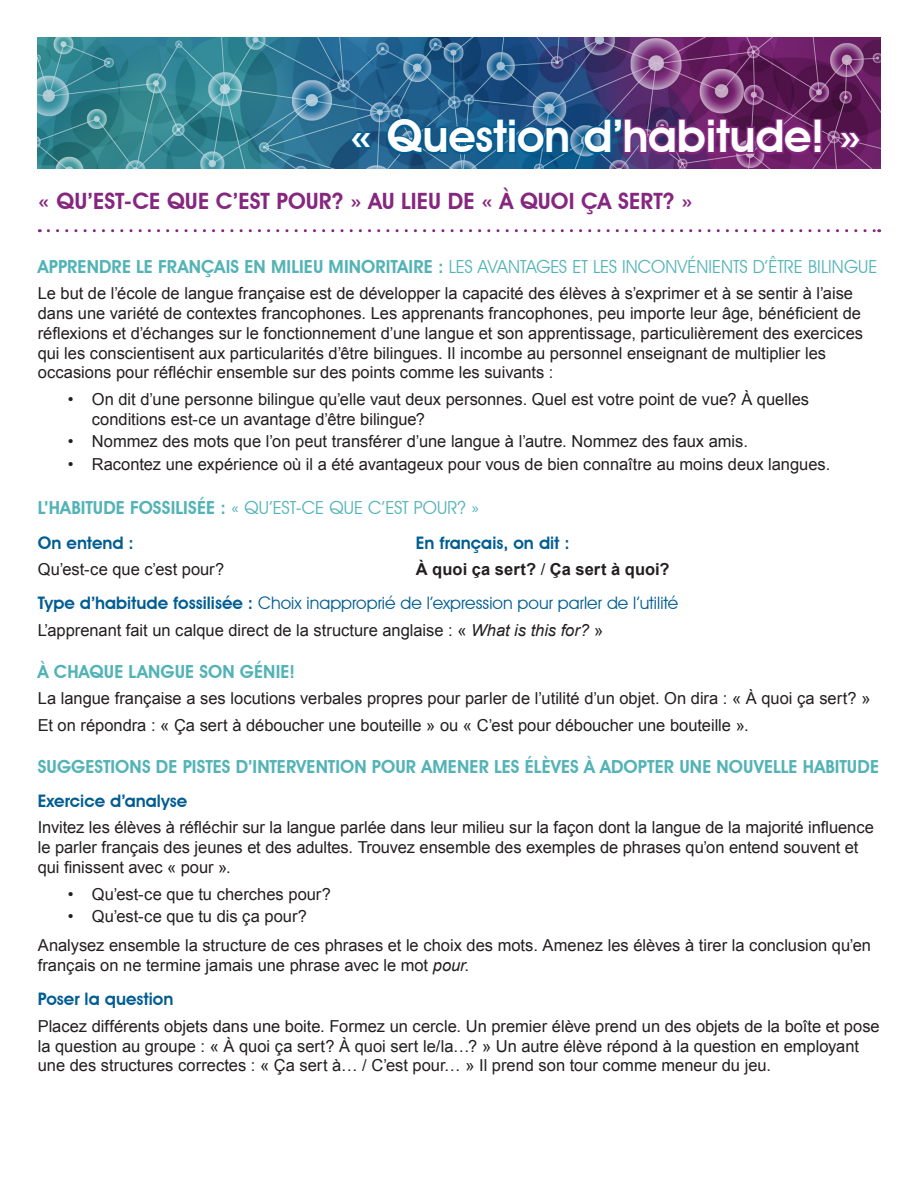
<style>
.page{position:relative;width:918px;height:1188px;background:#fff}
.page>*{position:absolute;margin:0;border:0;box-sizing:border-box;transform-origin:0 0}
.Heading{font:600 45px "Avant Garde IT Cby BT";letter-spacing:-.005em;color:#fff}
.Theme{font:600 22.5px "Avant Garde IT Cby BT";letter-spacing:.005em;color:#86277f}
.t1{font:18px "Avant Garde IT Cby BT";letter-spacing:-.005em;color:#52b3b6}
.t2{font:600 18px "Avant Garde IT Cby BT";letter-spacing:.005em;color:#52b3b6}
.Subtitles{font:17.25px "Avant Garde IT Cby BT";letter-spacing:.005em;color:#005d92}
.Subtitles-2{font:600 17.25px "Avant Garde IT Cby BT";color:#005d92}
.Bodytext{font:16.5px/19.8px "Arial";color:#231f20}
.Bodytext-2{font:700 16.5px "Arial";letter-spacing:.005em;color:#231f20}
.s1{font-weight:600}
.s2{font-weight:400}
.s3{font-style:italic}
</style>
<div class="page">
<svg style="left:48px;top:229px;width:832px;height:3px"></svg>
<img style="left:38px;top:38px;width:842px;height:130px">
<svg style="left:348px;top:129px;width:28px;height:21px"></svg>
<svg style="left:384px;top:116px;width:187px;height:40px;background:#156090"></svg>
<svg style="left:581px;top:117px;width:242px;height:39px;background:#633278"></svg>
<svg style="left:835px;top:130px;width:28px;height:20px"></svg>
<p class="Heading" style="left:349px;top:109px;width:515px">« Question d’habitude! »</p>
<p class="Theme" style="left:38px;top:187px;width:657px">« QU’EST-CE QUE C’EST POUR? » AU LIEU DE « À QUOI ÇA SERT? »</p>
<p class="t1" style="left:38px;top:255px;width:841px"><span class="s1">APPRENDRE LE FRANÇAIS EN MILIEU MINORITAIRE :</span> LES AVANTAGES ET LES INCONVÉNIENTS D’ÊTRE BILINGUE</p>
<p class="Bodytext" style="left:38px;top:283px;width:827px">Le but de l’école de langue française est de développer la capacité des élèves à s’exprimer et à se sentir à l’aise dans une variété de contextes francophones. Les apprenants francophones, peu importe leur âge, bénéficient de réflexions et d’échanges sur le fonctionnement d’une langue et son apprentissage, particulièrement des exercices qui les conscientisent aux particularités d’être bilingues. Il incombe au personnel enseignant de multiplier les occasions pour réfléchir ensemble sur des points comme les suivants :</p>
<p class="Bodytext" style="left:92px;top:389px;width:719px;text-indent:-24px">• On dit d’une personne bilingue qu’elle vaut deux personnes. Quel est votre point de vue? À quelles conditions est-ce un avantage d’être bilingue?</p>
<p class="Bodytext" style="left:68px;top:432px;width:682px">• Nommez des mots que l’on peut transférer d’une langue à l’autre. Nommez des faux amis.</p>
<p class="Bodytext" style="left:68px;top:454px;width:764px">• Racontez une expérience où il a été avantageux pour vous de bien connaître au moins deux langues.</p>
<p class="t1" style="left:38px;top:497px;width:443px"><span class="s1">L’HABITUDE FOSSILISÉE :</span> « QU’EST-CE QUE C’EST POUR? »</p>
<p class="Subtitles-2" style="left:38px;top:532px;width:98px">On entend :</p>
<p class="Subtitles-2" style="left:416px;top:532px;width:155px">En français, on dit :</p>
<p class="Bodytext" style="left:38px;top:559px;width:188px">Qu’est-ce que c’est pour?</p>
<p class="Bodytext-2" style="left:416px;top:558px;width:255px">À quoi ça sert? <span class="s2">/</span> Ça sert à quoi?</p>
<p class="Subtitles" style="left:38px;top:593px;width:642px"><span class="s1">Type d’habitude fossilisée :</span> Choix inapproprié de l’expression pour parler de l’utilité</p>
<p class="Bodytext" style="left:38px;top:620px;width:567px">L’apprenant fait un calque direct de la structure anglaise : « <span class="s3">What is this for?</span> »</p>
<p class="t2" style="left:38px;top:661px;width:259px">À CHAQUE LANGUE SON GÉNIE!</p>
<p class="Bodytext" style="left:38px;top:688px;width:834px">La langue française a ses locutions verbales propres pour parler de l’utilité d’un objet. On dira : « À quoi ça sert? »</p>
<p class="Bodytext" style="left:38px;top:715px;width:712px">Et on répondra : « Ça sert à déboucher une bouteille » ou « C’est pour déboucher une bouteille ».</p>
<p class="t2" style="left:38px;top:755px;width:843px">SUGGESTIONS DE PISTES D’INTERVENTION POUR AMENER LES ÉLÈVES À ADOPTER UNE NOUVELLE HABITUDE</p>
<p class="Subtitles-2" style="left:38px;top:790px;width:151px">Exercice d’analyse</p>
<p class="Bodytext" style="left:38px;top:818px;width:838px">Invitez les élèves à réfléchir sur la langue parlée dans leur milieu sur la façon dont la langue de la majorité influence le parler français des jeunes et des adultes. Trouvez ensemble des exemples de phrases qu’on entend souvent et qui finissent avec « pour ».</p>
<p class="Bodytext" style="left:68px;top:884px;width:265px">• Qu’est-ce que tu cherches pour?</p>
<p class="Bodytext" style="left:68px;top:906px;width:241px">• Qu’est-ce que tu dis ça pour?</p>
<p class="Bodytext" style="left:38px;top:936px;width:835px">Analysez ensemble la structure de ces phrases et le choix des mots. Amenez les élèves à tirer la conclusion qu’en français on ne termine jamais une phrase avec le mot <span class="s3">pour</span>.</p>
<p class="Subtitles-2" style="left:38px;top:989px;width:137px">Poser la question</p>
<p class="Bodytext" style="left:38px;top:1016px;width:843px">Placez différents objets dans une boite. Formez un cercle. Un premier élève prend un des objets de la boîte et pose la question au groupe : « À quoi ça sert? À quoi sert le/la…? » Un autre élève répond à la question en employant une des structures correctes : « Ça sert à… / C’est pour… » Il prend son tour comme meneur du jeu.</p>
</div>
